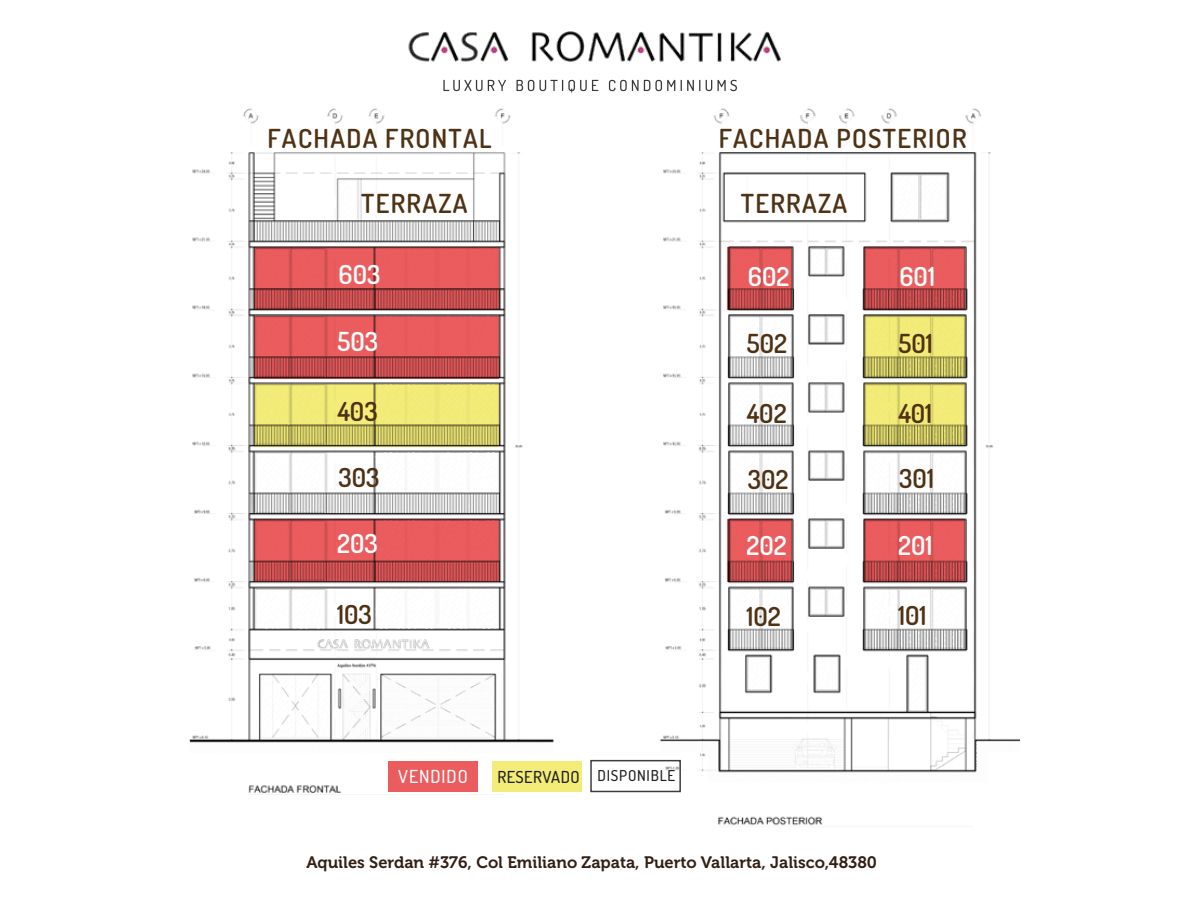
<style>
.page{position:relative;width:1188px;height:918px;background:#fff}
.page>*{position:absolute;margin:0;border:0;box-sizing:border-box;transform-origin:0 0}
.t1{font:600 26.25px "Dosis";letter-spacing:.05em;color:#4f3114}
.t2{font:600 26.25px "Dosis";color:#fff}
.t3{font:500 18px "Dosis";letter-spacing:.05em;color:#fff}
.t4{font:16.5px "Museo 700";color:#321e13}
.t5{font:500 15px "Dosis";letter-spacing:.05em;color:#1d1d1b}
.s1{font-size:16.5px}
</style>
<div class="page">
<img style="left:189px;top:83px;width:830px;height:743px">
<svg style="left:864px;top:519px;width:101px;height:62px;fill:#e85b5d"></svg>
<svg style="left:728px;top:519px;width:64px;height:63px;fill:#e85b5d"></svg>
<svg style="left:254px;top:519px;width:244px;height:62px;fill:#e95b5d"></svg>
<svg style="left:254px;top:316px;width:244px;height:62px;fill:#e95b5d"></svg>
<svg style="left:864px;top:247px;width:101px;height:62px;fill:#e85b5d"></svg>
<svg style="left:728px;top:247px;width:64px;height:62px;fill:#e85b5d"></svg>
<svg style="left:254px;top:247px;width:244px;height:62px;fill:#e95b5d"></svg>
<svg style="left:864px;top:383px;width:101px;height:62px;fill:#f0e977"></svg>
<svg style="left:864px;top:315px;width:101px;height:62px;fill:#f0e977"></svg>
<svg style="left:254px;top:384px;width:244px;height:62px;fill:#f1ea78"></svg>
<div style="left:389px;top:761px;width:89px;height:30px;background:#eb5c5e"></div>
<div style="left:492px;top:761px;width:89px;height:30px;background:#f3ec79"></div>
<div style="left:590px;top:760px;width:91px;height:32px;border:2px solid #3d3d3d"></div>
<img style="left:408px;top:31px;width:373px;height:31px">
<svg style="left:443px;top:80px;width:63px;height:11px"></svg>
<svg style="left:517px;top:80px;width:17px;height:11px"></svg>
<svg style="left:540px;top:80px;width:58px;height:13px"></svg>
<svg style="left:609px;top:80px;width:66px;height:11px"></svg>
<svg style="left:681px;top:80px;width:19px;height:11px"></svg>
<svg style="left:706px;top:80px;width:31px;height:11px"></svg>
<p class="t1" style="left:267px;top:120px;width:226px">FACHADA FRONTAL</p>
<p class="t1" style="left:719px;top:120px;width:249px">FACHADA POSTERIOR</p>
<p class="t1" style="left:361px;top:185px;width:108px">TERRAZA</p>
<p class="t1" style="left:741px;top:185px;width:108px">TERRAZA</p>
<p class="t2" style="left:339px;top:256px;width:43px">603</p>
<p class="t2" style="left:748px;top:258px;width:43px">602</p>
<p class="t2" style="left:900px;top:258px;width:37px">601</p>
<p class="t2" style="left:337px;top:323px;width:42px">503</p>
<p class="t1" style="left:747px;top:325px;width:42px">502</p>
<p class="t1" style="left:898px;top:325px;width:36px">501</p>
<p class="t1" style="left:337px;top:393px;width:42px">403</p>
<p class="t1" style="left:747px;top:395px;width:41px">402</p>
<p class="t1" style="left:898px;top:395px;width:35px">401</p>
<p class="t1" style="left:338px;top:459px;width:43px">303</p>
<p class="t1" style="left:748px;top:461px;width:42px">302</p>
<p class="t1" style="left:899px;top:461px;width:36px">301</p>
<p class="t2" style="left:337px;top:526px;width:42px">203</p>
<p class="t2" style="left:747px;top:528px;width:42px">202</p>
<p class="t2" style="left:898px;top:528px;width:36px">201</p>
<p class="t1" style="left:337px;top:596px;width:36px">103</p>
<p class="t1" style="left:747px;top:598px;width:36px">102</p>
<p class="t1" style="left:898px;top:598px;width:30px">101</p>
<p class="t3" style="left:398px;top:764px;width:71px">VENDIDO</p>
<p class="t5" style="left:497px;top:765px;width:179px"><span class="s1">RESERVADO</span> DISPONIBLE</p>
<p class="t4" style="left:306px;top:853px;width:572px">Aquiles Serdan #376, Col Emiliano Zapata, Puerto Vallarta, Jalisco,48380</p>
</div>
